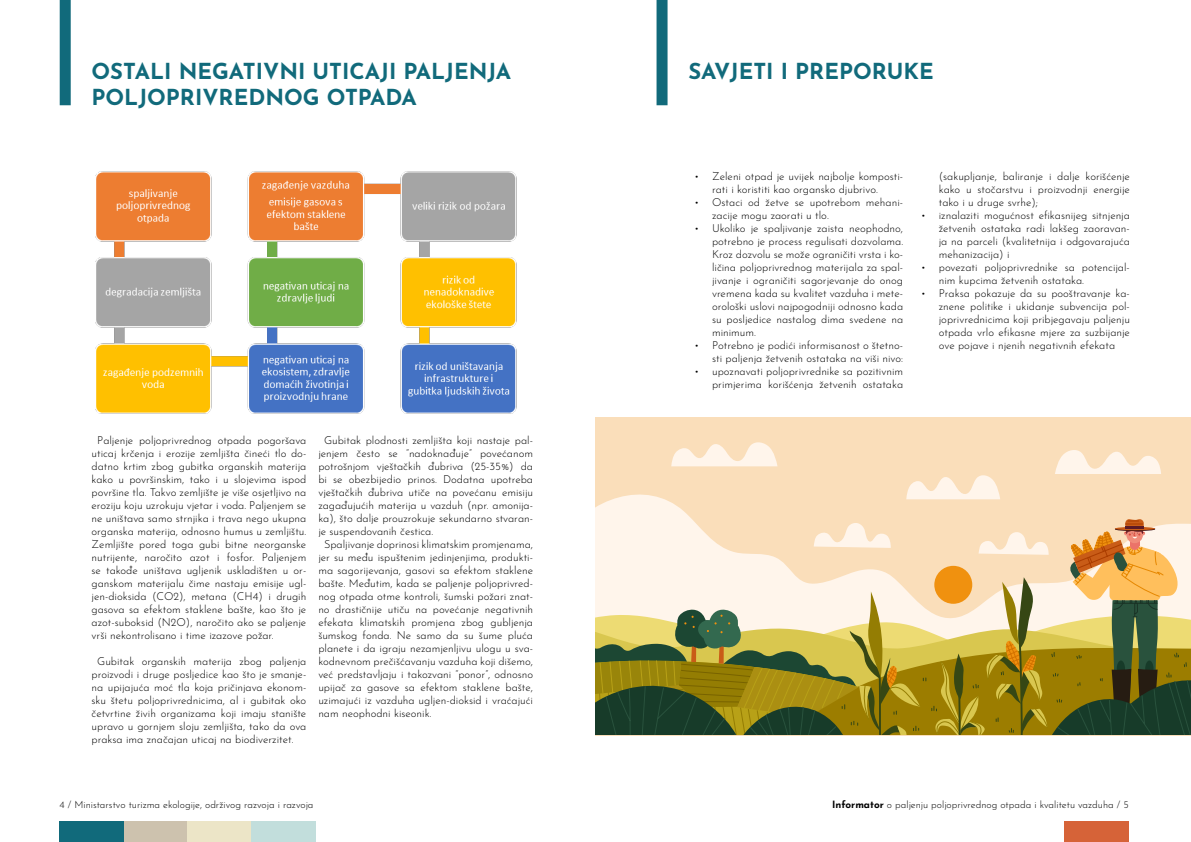
<style>
.page{position:relative;width:1191px;height:842px;background:#fff}
.page>*{position:absolute;margin:0;border:0;box-sizing:border-box;transform-origin:0 0}
.t1{font:700 22px/26.4px "Josefin Sans";color:#116a7b}
.t2{font:300 11px/13px "Josefin Sans";color:#000;text-align:justify}
.t3{font:300 10px "Josefin Sans";color:#000}
.s1{font-weight:700}
</style>
<div class="page">
<div style="left:124px;top:821px;width:64px;height:21px;background:#cdc2ae"></div>
<div style="left:60px;top:821px;width:64px;height:21px;background:#116a7b"></div>
<div style="left:188px;top:821px;width:64px;height:21px;background:#ece5c7"></div>
<div style="left:252px;top:821px;width:64px;height:21px;background:#c2dedc"></div>
<div style="left:1064px;top:821px;width:64px;height:21px;background:#d66338"></div>
<div style="left:60px;top:0;width:11px;height:105px;background:#116a7b"></div>
<div style="left:656px;top:0;width:11px;height:105px;background:#116a7b"></div>
<img style="left:96px;top:171px;width:421px;height:243px">
<div style="left:595px;top:417px;width:596px;height:318px;background:#fadeba"></div>
<svg style="left:596px;top:494px;width:404px;height:25px"></svg>
<svg style="left:1055px;top:450px;width:106px;height:24px"></svg>
<svg style="left:671px;top:442px;width:106px;height:24px"></svg>
<svg style="left:906px;top:475px;width:94px;height:24px"></svg>
<svg style="left:596px;top:519px;width:595px;height:216px"></svg>
<h1 class="t1" style="left:92px;top:56px;width:421px">OSTALI NEGATIVNI UTICAJI PALJENJA<br>POLJOPRIVREDNOG OTPADA</h1>
<h1 class="t1" style="left:688px;top:56px;width:247px">SAVJETI I PREPORUKE</h1>
<p class="t2" style="left:92px;top:432px;width:216px;text-indent:6px">Paljenje poljoprivrednog otpada pogoršava uticaj krčenja i erozije zemljišta čineći tlo do&shy;datno krtim zbog gubitka organskih materija kako u površinskim, tako i u slojevima ispod površine tla. Takvo zemljište je više osjetljivo na eroziju koju uzrokuju vjetar i voda. Paljenjem se ne uništava samo strnjika i trava nego ukupna organska materija, odnosno humus u zemljištu.<br>Zemljište pored toga gubi bitne neorganske nutrijente, naročito azot i fosfor. Paljenjem se takođe uništava ugljenik uskladišten u or&shy;ganskom materijalu čime nastaju emisije ugl&shy;jen-dioksida (CO2), metana (CH4) i drugih gasova sa efektom staklene bašte, kao što je azot-suboksid (N2O), naročito ako se paljenje vrši nekontrolisano i time izazove požar.</p>
<p class="t2" style="left:92px;top:653px;width:216px;text-indent:6px">Gubitak organskih materija zbog paljenja proizvodi i druge posljedice kao što je smanje&shy;na upijajuća moć tla koja pričinjava ekonom&shy;sku štetu poljoprivrednicima, al i gubitak oko četvrtine živih organizama koji imaju stanište upravo u gornjem sloju zemljišta, tako da ova praksa ima značajan uticaj na biodiverzitet.</p>
<p class="t2" style="left:324px;top:432px;width:211px">Gubitak plodnosti zemljišta koji nastaje pal-</p>
<p class="t2" style="left:318px;top:445px;width:216px">jenjem često se “nadoknađuje” povećanom</p>
<p class="t2" style="left:318px;top:458px;width:216px">potrošnjom vještačkih đubriva (25-35%) da</p>
<p class="t2" style="left:318px;top:471px;width:216px">bi se obezbijedio prinos. Dodatna upotreba</p>
<p class="t2" style="left:318px;top:484px;width:216px">vještačkih đubriva utiče na povećanu emisiju</p>
<p class="t2" style="left:318px;top:497px;width:216px">zagađujućih materija u vazduh (npr. amonija-</p>
<p class="t2" style="left:318px;top:510px;width:216px">ka), što dalje prouzrokuje sekundarno stvaran-</p>
<p class="t2" style="left:318px;top:523px;width:116px">je suspendovanih čestica.</p>
<p class="t2" style="left:324px;top:536px;width:211px">Spaljivanje doprinosi klimatskim promjenama,</p>
<p class="t2" style="left:318px;top:549px;width:216px">jer su među ispuštenim jedinjenjima, produkti-</p>
<p class="t2" style="left:318px;top:562px;width:216px">ma sagorijevanja, gasovi sa efektom staklene</p>
<p class="t2" style="left:318px;top:575px;width:216px">bašte. Međutim, kada se paljenje poljoprivred-</p>
<p class="t2" style="left:318px;top:588px;width:216px">nog otpada otme kontroli, šumski požari znat-</p>
<p class="t2" style="left:318px;top:601px;width:216px">no drastičnije utiču na povećanje negativnih</p>
<p class="t2" style="left:318px;top:614px;width:216px">efekata klimatskih promjena zbog gubljenja</p>
<p class="t2" style="left:318px;top:627px;width:216px">šumskog fonda. Ne samo da su šume pluća</p>
<p class="t2" style="left:318px;top:640px;width:216px">planete i da igraju nezamjenljivu ulogu u sva-</p>
<p class="t2" style="left:318px;top:653px;width:216px">kodnevnom prečišćavanju vazduha koji dišemo,</p>
<p class="t2" style="left:318px;top:666px;width:216px">već predstavljaju i takozvani “ponor”, odnosno</p>
<p class="t2" style="left:318px;top:679px;width:216px">upijač za gasove sa efektom staklene bašte,</p>
<p class="t2" style="left:318px;top:692px;width:216px">uzimajući iz vazduha ugljen-dioksid i vraćajući</p>
<p class="t2" style="left:318px;top:705px;width:115px">nam neophodni kiseonik.</p>
<p class="t2" style="left:712px;top:169px;width:193px;text-indent:-18px">• Zeleni otpad je uvijek najbolje komposti&shy;rati i koristiti kao organsko djubrivo.</p>
<p class="t2" style="left:712px;top:195px;width:193px;text-indent:-18px">• Ostaci od žetve se upotrebom mehani&shy;zacije mogu zaorati u tlo.</p>
<p class="t2" style="left:712px;top:221px;width:193px;text-indent:-18px">• Ukoliko je spaljivanje zaista neophodno, potrebno je process regulisati dozvolama.<br>Kroz dozvolu se može ograničiti vrsta i ko&shy;ličina poljoprivrednog materijala za spal&shy;jivanje i ograničiti sagorjevanje do onog vremena kada su kvalitet vazduha i mete&shy;orološki uslovi najpogodniji odnosno kada su posljedice nastalog dima svedene na minimum.</p>
<p class="t2" style="left:694px;top:338px;width:211px;text-align:right">• Potrebno je podići informisanost o štetno&shy;sti paljenja žetvenih ostataka na viši nivo:</p>
<p class="t2" style="left:694px;top:364px;width:211px;text-align:right">• upoznavati poljoprivrednike sa pozitivnim primjerima korišćenja žetvenih ostataka</p>
<p class="t2" style="left:938px;top:169px;width:193px">(sakupljanje, baliranje i dalje korišćenje kako u stočarstvu i proizvodnji energije tako i u druge svrhe);</p>
<p class="t2" style="left:938px;top:208px;width:193px;text-indent:-18px">• iznalaziti mogućnost efikasnijeg sitnjenja žetvenih ostataka radi lakšeg zaoravan&shy;ja na parceli (kvalitetnija i odgovarajuća mehanizacija) i</p>
<p class="t2" style="left:938px;top:260px;width:193px;text-indent:-18px">• povezati poljoprivrednike sa potencijal&shy;nim kupcima žetvenih ostataka.</p>
<p class="t2" style="left:938px;top:286px;width:193px;text-indent:-18px">• Praksa pokazuje da su pooštravanje ka&shy;znene politike i ukidanje subvencija pol&shy;joprivrednicima koji pribjegavaju paljenju otpada vrlo efikasne mjere za suzbijanje ove pojave i njenih negativnih efekata</p>
<p class="t3" style="left:60px;top:797px;width:255px">4 / Ministarstvo turizma ekologije, održivog razvoja i razvoja</p>
<p class="t3" style="left:832px;top:797px;width:298px"><span class="s1">Informator</span> o paljenju poljoprivrednog otpada i kvalitetu vazduha / 5</p>
</div>
